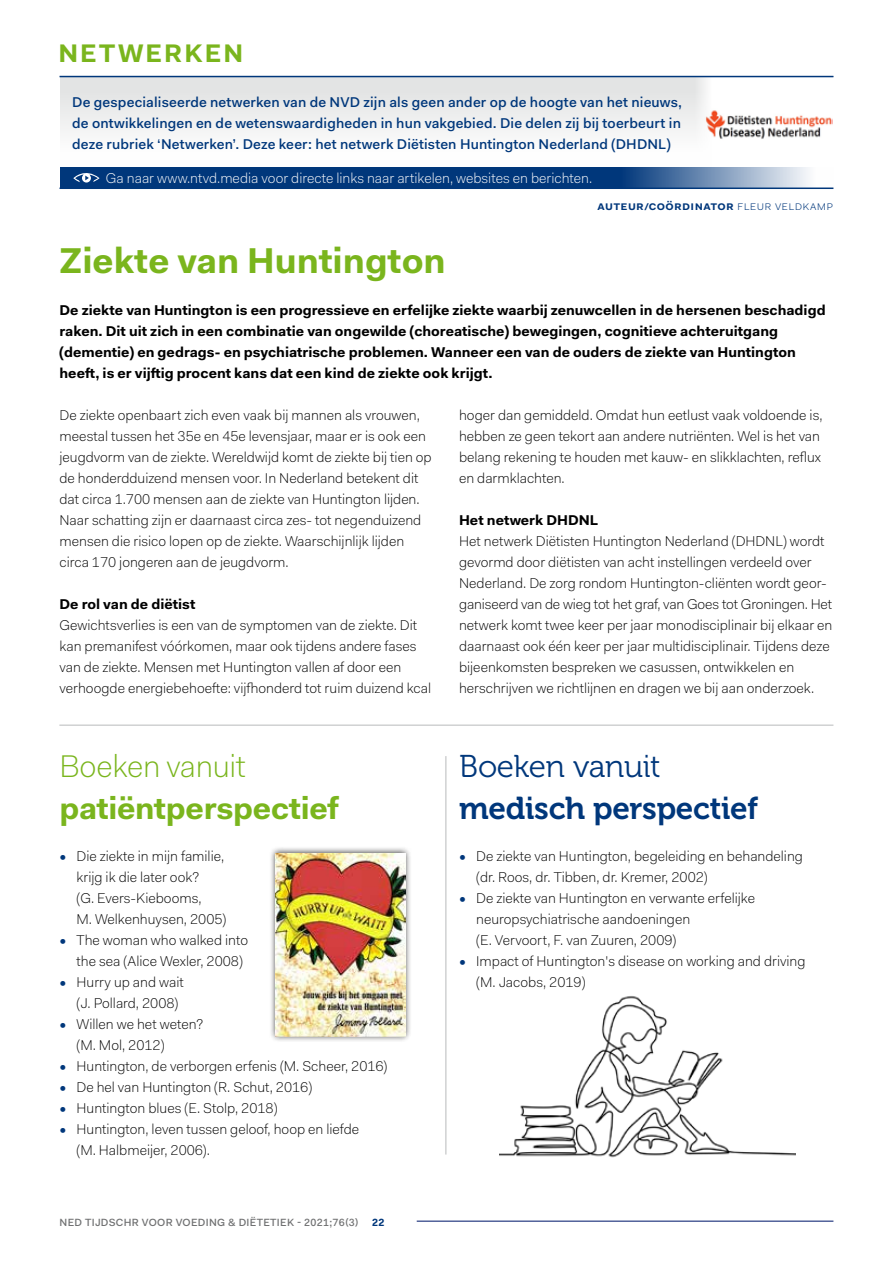
<style>
.page{position:relative;width:893px;height:1263px;background:#fff}
.page>*{position:absolute;margin:0;border:0;box-sizing:border-box;transform-origin:0 0}
.t1{font:700 36px "Fakt Pro";letter-spacing:.005em;color:#7ab51d}
.t2{font:31.5px "Museo 700";letter-spacing:-.01em;color:#00377b}
.t3{font:700 31.5px "Fakt Pro";color:#7ab51d}
.t4{font:31.5px "Museo 300";letter-spacing:-.01em;color:#00377b}
.t5{font:300 31.5px "Fakt Pro";color:#7ab51d}
.t6{font:700 25.5px "Fakt Pro";letter-spacing:.08em;color:#7ab51d}
.t7{font:300 14.25px/21px "Fakt Pro";color:#000}
.t8{font:700 14.25px/21px "Fakt Pro";color:#000}
.t9{font:500 14.25px/21px "Fakt Pro";letter-spacing:.01em;color:#00377b;text-align:justify}
.t10{font:300 14.25px "Fakt Pro";color:#fff}
.t11{font:600 12.75px "Fakt Pro";letter-spacing:.03em;color:#00377b}
.t12{font:500 10.5px "Fakt Pro";letter-spacing:.03em;color:#707172}
.t13{font:700 10.5px "Fakt Pro";color:#00377b}
.s1{font-weight:300}
.s2{color:#00377b}
</style>
<div class="page">
<img style="left:500px;top:996px;width:295px;height:162px">
<div style="left:60px;top:76px;width:773px;height:92px;background:linear-gradient(to bottom,#dfe0e0,#fff)"></div>
<div style="left:688px;top:78px;width:149px;height:90px;background:#fff"></div>
<img style="left:705px;top:110px;width:128px;height:29px">
<hr style="left:60px;top:76px;width:773px;height:1px;background:#00377b">
<hr style="left:59px;top:724px;width:774px;height:2px;background:#d0d1d2">
<svg style="left:60px;top:167px;width:773px;height:22px;background:#23538d"></svg>
<svg style="left:73px;top:167px;width:27px;height:16px"></svg>
<hr style="left:445px;top:756px;width:2px;height:398px;background:#d0d1d2">
<div style="left:269px;top:846px;width:143px;height:196px;background:#000;opacity:.75"></div>
<img style="left:276px;top:853px;width:129px;height:183px">
<hr style="left:417px;top:1220px;width:416px;height:2px;background:#51629a">
<h3 class="t6" style="left:58px;top:36px;width:186px">NETWERKEN</h3>
<p class="t9" style="left:72px;top:92px;width:611px">De gespecialiseerde netwerken van de NVD zijn als geen ander op de hoogte van het nieuws, de ontwikkelingen en de wetenswaardigheden in hun vakgebied. Die delen zij bij toerbeurt in deze rubriek ‘Netwerken’. Deze keer: het netwerk Diëtisten Huntington Nederland (DHDNL)</p>
<p class="t10" style="left:106px;top:168px;width:488px">Ga naar www.ntvd.media voor directe links naar artikelen, websites en berichten.</p>
<p class="t11" style="left:597px;top:197px;width:237px">auteur/coördinator <span class="s1">fleur veldkamp</span></p>
<h1 class="t1" style="left:60px;top:237px;width:388px">Ziekte van Huntington</h1>
<p class="t8" style="left:60px;top:300px;width:768px">De ziekte van Huntington is een progressieve en erfelijke ziekte waarbij zenuwcellen in de hersenen beschadigd raken. Dit uit zich in een combinatie van ongewilde (choreatische) bewegingen, cognitieve achteruitgang (dementie) en gedrags- en psychiatrische problemen. Wanneer een van de ouders de ziekte van Huntington heeft, is er vijftig procent kans dat een kind de ziekte ook krijgt.</p>
<p class="t7" style="left:60px;top:405px;width:374px">De ziekte openbaart zich even vaak bij mannen als vrouwen, meestal tussen het 35e en 45e levensjaar, maar er is ook een jeugdvorm van de ziekte. Wereldwijd komt de ziekte bij tien op de honderdduizend mensen voor. In Nederland betekent dit dat circa 1.700 mensen aan de ziekte van Huntington lijden.<br>Naar schatting zijn er daarnaast circa zes- tot negenduizend mensen die risico lopen op de ziekte. Waarschijnlijk lijden circa 170 jongeren aan de jeugdvorm.</p>
<p class="t8" style="left:60px;top:594px;width:138px">De rol van de diëtist</p>
<p class="t7" style="left:60px;top:615px;width:373px">Gewichtsverlies is een van de symptomen van de ziekte. Dit kan premanifest vóórkomen, maar ook tijdens andere fases van de ziekte. Mensen met Huntington vallen af door een verhoogde energiebehoefte: vijfhonderd tot ruim duizend kcal</p>
<h2 class="t5" style="left:60px;top:745px;width:188px">Boeken vanuit</h2>
<h2 class="t3" style="left:60px;top:787px;width:281px">patiëntperspectief</h2>
<p class="t7" style="left:77px;top:846px;width:151px;text-indent:-17px"><span class="s2">•</span> Die ziekte in mijn familie, krijg ik die later ook?<br>(G. Evers-Kiebooms,<br>M. Welkenhuysen, 2005)</p>
<p class="t7" style="left:77px;top:930px;width:173px;text-indent:-17px"><span class="s2">•</span> The woman who walked into the sea (Alice Wexler, 2008)</p>
<p class="t7" style="left:77px;top:972px;width:109px;text-indent:-17px"><span class="s2">•</span> Hurry up and wait (J. Pollard, 2008)</p>
<p class="t7" style="left:77px;top:1014px;width:128px;text-indent:-17px"><span class="s2">•</span> Willen we het weten? (M. Mol, 2012)</p>
<p class="t7" style="left:60px;top:1056px;width:329px"><span class="s2">•</span> Huntington, de verborgen erfenis (M. Scheer, 2016)</p>
<p class="t7" style="left:60px;top:1077px;width:254px"><span class="s2">•</span> De hel van Huntington (R. Schut, 2016)</p>
<p class="t7" style="left:60px;top:1098px;width:219px"><span class="s2">•</span> Huntington blues (E. Stolp, 2018)</p>
<p class="t7" style="left:77px;top:1119px;width:284px;text-indent:-17px"><span class="s2">•</span> Huntington, leven tussen geloof, hoop en liefde (M. Halbmeijer, 2006).</p>
<p class="t12" style="left:60px;top:1215px;width:301px">NED TIJDSCHR VOOR VOEDING &amp; DIËTETIEK - 2021;76(3)</p>
<p class="t13" style="left:372px;top:1215px;width:14px">22</p>
<p class="t7" style="left:459px;top:405px;width:365px">hoger dan gemiddeld. Omdat hun eetlust vaak voldoende is, hebben ze geen tekort aan andere nutriënten. Wel is het van belang rekening te houden met kauw- en slikklachten, reflux en darmklachten.</p>
<p class="t8" style="left:459px;top:510px;width:141px">Het netwerk DHDNL</p>
<p class="t7" style="left:459px;top:531px;width:375px">Het netwerk Diëtisten Huntington Nederland (DHDNL) wordt gevormd door diëtisten van acht instellingen verdeeld over Nederland. De zorg rondom Huntington-cliënten wordt geor&shy;ganiseerd van de wieg tot het graf, van Goes tot Groningen. Het netwerk komt twee keer per jaar monodisciplinair bij elkaar en daarnaast ook één keer per jaar multidisciplinair. Tijdens deze bijeenkomsten bespreken we casussen, ontwikkelen en herschrijven we richtlijnen en dragen we bij aan onderzoek.</p>
<h2 class="t4" style="left:459px;top:749px;width:203px">Boeken vanuit</h2>
<h2 class="t2" style="left:459px;top:791px;width:301px">medisch perspectief</h2>
<p class="t7" style="left:476px;top:846px;width:328px;text-indent:-17px"><span class="s2">•</span> De ziekte van Huntington, begeleiding en behandeling (dr. Roos, dr. Tibben, dr. Kremer, 2002)</p>
<p class="t7" style="left:476px;top:888px;width:280px;text-indent:-17px"><span class="s2">•</span> De ziekte van Huntington en verwante erfelijke neuropsychiatrische aandoeningen<br>(E. Vervoort, F. van Zuuren, 2009)</p>
<p class="t7" style="left:476px;top:951px;width:331px;text-indent:-17px"><span class="s2">•</span> Impact of Huntington's disease on working and driving (M. Jacobs, 2019)</p>
</div>
